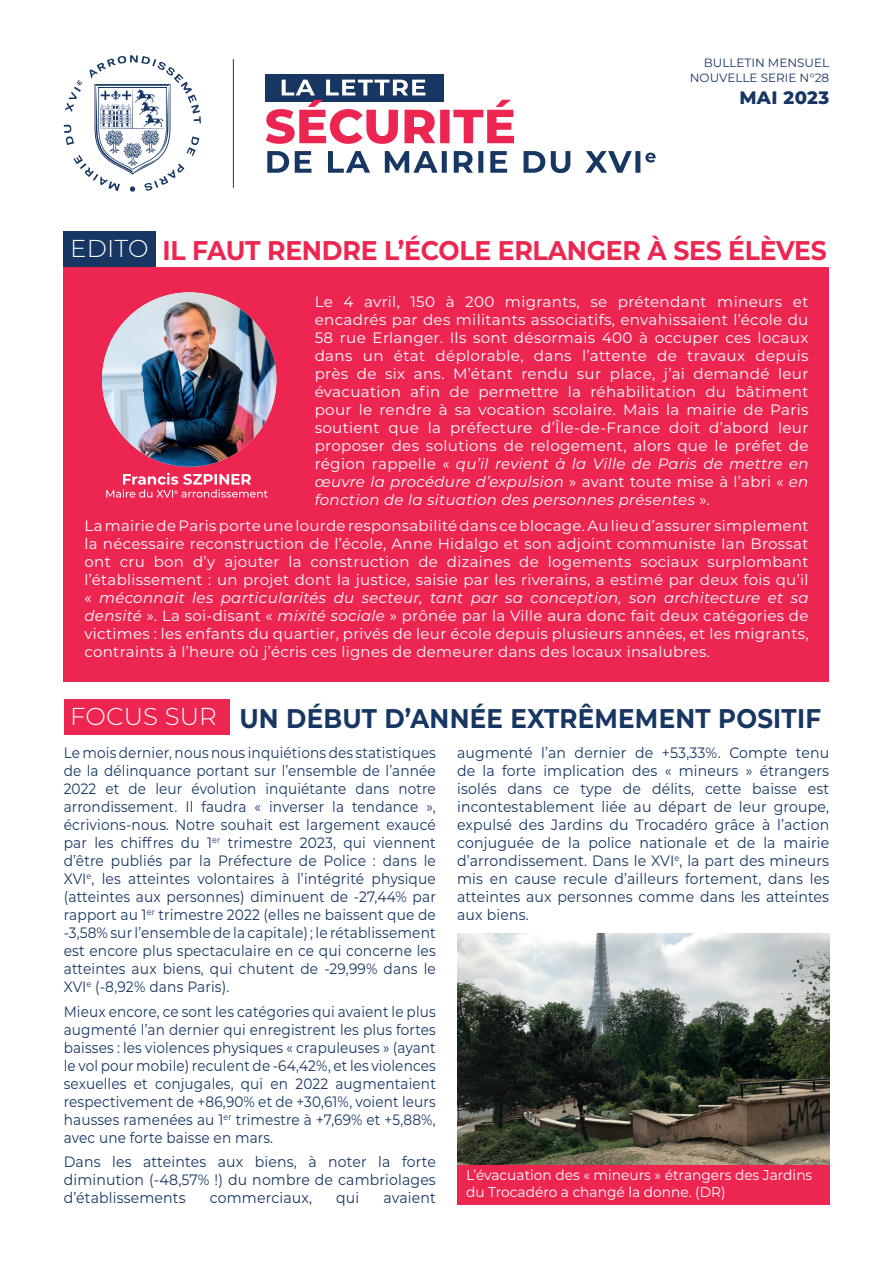
<style>
.page{position:relative;width:893px;height:1263px;background:#fff}
.page>*{position:absolute;margin:0;border:0;box-sizing:border-box;transform-origin:0 0}
.t1{font:700 27px "Montserrat";letter-spacing:-.01em;color:#ed2651;scale:.93 1}
.t2{font:700 27px "Montserrat";letter-spacing:.01em;color:#173662;scale:.91 1}
.t3{font:800 18px "Montserrat";letter-spacing:.02em;color:#173662}
.t4{font:15px/18px "Montserrat";letter-spacing:.02em;color:#fff;text-align:justify}
.t5{font:15px/18px "Montserrat";letter-spacing:.01em;color:#173662;text-align:justify;scale:.91 1}
.t6{font:15px/18px "Montserrat";letter-spacing:.01em;color:#173662;text-align:justify;scale:.94 1}
.t7{font:14.25px/17px "Montserrat";color:#fff}
.t8{font:12px/15.6px "Montserrat";color:#173662;text-align:right}
.s1{font-weight:300;font-size:24.45px;color:#fff}
.s2{font-style:italic}
</style>
<div class="page">
<div style="left:64px;top:267px;width:765px;height:414px;background:#ed2651"></div>
<div style="left:64px;top:232px;width:92px;height:35px;background:#173662"></div>
<div style="left:64px;top:699px;width:166px;height:35px;background:#ed2651"></div>
<img style="left:102px;top:292px;width:174px;height:175px;border-radius:87px">
<svg style="left:106px;top:473px;width:162px;height:25px"></svg>
<svg style="left:64px;top:55px;width:137px;height:137px"></svg>
<div style="left:265px;top:74px;width:178px;height:28px;background:#173662"></div>
<svg style="left:267px;top:151px;width:389px;height:22px"></svg>
<svg style="left:266px;top:80px;width:248px;height:64px"></svg>
<hr style="left:233px;top:59px;width:1px;height:129px;background:#173662">
<img style="left:457px;top:934px;width:372px;height:232px">
<div style="left:457px;top:1166px;width:372px;height:39px;background:#ed2651"></div>
<p class="t8" style="left:690px;top:54px;width:141px">BULLETIN MENSUEL<br>NOUVELLE SERIE N°28</p>
<p class="t3" style="left:739px;top:84px;width:91px">MAI 2023</p>
<h1 class="t1" style="left:70px;top:231px;width:815px"><span class="s1">EDITO</span> IL FAUT RENDRE L’ÉCOLE ERLANGER À SES ÉLÈVES</h1>
<p class="t4" style="left:315px;top:292px;width:495px">Le 4 avril, 150 à 200 migrants, se prétendant mineurs et encadrés par des militants associatifs, envahissaient l’école du 58 rue Erlanger. Ils sont désormais 400 à occuper ces locaux dans un état déplorable, dans l’attente de travaux depuis près de six ans. M’étant rendu sur place, j’ai demandé leur évacuation afin de permettre la réhabilitation du bâtiment pour le rendre à sa vocation scolaire. Mais la mairie de Paris soutient que la préfecture d’Île-de-France doit d’abord leur proposer des solutions de relogement, alors que le préfet de région rappelle « <span class="s2">qu’il revient à la Ville de Paris de mettre en œuvre la procédure d’expulsion</span> » avant toute mise à l’abri « <span class="s2">en fonction de la situation des personnes présentes</span> ».</p>
<p class="t4" style="left:85px;top:516px;width:725px">La mairie de Paris porte une lourde responsabilité dans ce blocage. Au lieu d’assurer simplement la nécessaire reconstruction de l’école, Anne Hidalgo et son adjoint communiste Ian Brossat ont cru bon d’y ajouter la construction de dizaines de logements sociaux surplombant l’établissement : un projet dont la justice, saisie par les riverains, a estimé par deux fois qu’il « <span class="s2">méconnait les particularités du secteur, tant par sa conception, son architecture et sa densité</span> ». La soi-disant « <span class="s2">mixité sociale</span> » prônée par la Ville aura donc fait deux catégories de victimes : les enfants du quartier, privés de leur école depuis plusieurs années, et les migrants, contraints à l’heure où j’écris ces lignes de demeurer dans des locaux insalubres.</p>
<h1 class="t2" style="left:70px;top:699px;width:826px"><span class="s1">FOCUS SUR</span> UN DÉBUT D’ANNÉE EXTRÊMEMENT POSITIF</h1>
<p class="t5" style="left:64px;top:743px;width:410px">Le mois dernier, nous nous inquiétions des statistiques de la délinquance portant sur l’ensemble de l’année 2022 et de leur évolution inquiétante dans notre arrondissement. Il faudra « inverser la tendance », écrivions-nous. Notre souhait est largement exaucé par les chiffres du 1<sup>er</sup> trimestre 2023, qui viennent d’être publiés par la Préfecture de Police : dans le XVI<sup>e</sup>, les atteintes volontaires à l’intégrité physique (atteintes aux personnes) diminuent de -27,44% par rapport au 1<sup>er</sup> trimestre 2022 (elles ne baissent que de -3,58% sur l’ensemble de la capitale) ; le rétablissement est encore plus spectaculaire en ce qui concerne les atteintes aux biens, qui chutent de -29,99% dans le XVI<sup>e</sup> (-8,92% dans Paris).</p>
<p class="t5" style="left:64px;top:1002px;width:410px">Mieux encore, ce sont les catégories qui avaient le plus augmenté l’an dernier qui enregistrent les plus fortes baisses : les violences physiques « crapuleuses » (ayant le vol pour mobile) reculent de -64,42%, et les violences sexuelles et conjugales, qui en 2022 augmentaient respectivement de +86,90% et de +30,61%, voient leurs hausses ramenées au 1<sup>er</sup> trimestre à +7,69% et +5,88%, avec une forte baisse en mars.</p>
<p class="t6" style="left:64px;top:1152px;width:397px">Dans les atteintes aux biens, à noter la forte diminution (-48,57% !) du nombre de cambriolages d’établissements</p>
<p class="t6" style="left:457px;top:743px;width:397px">augmenté l’an dernier de +53,33%. Compte tenu de la forte implication des « mineurs » étrangers isolés dans ce type de délits, cette baisse est incontestablement liée au départ de leur groupe, expulsé des Jardins du Trocadéro grâce à l’action conjuguée de la police nationale et de la mairie d’arrondissement. Dans le XVI<sup>e</sup>, la part des mineurs mis en cause recule d’ailleurs fortement, dans les atteintes aux personnes comme dans les atteintes aux biens.</p>
<p class="t7" style="left:466px;top:1166px;width:348px">L’évacuation des « mineurs » étrangers des Jardins du Trocadéro a changé la donne. (DR)</p>
<p class="t6" style="left:210px;top:1188px;width:110px">commerciaux,</p>
<p class="t6" style="left:336px;top:1188px;width:26px">qui</p>
<p class="t6" style="left:383px;top:1188px;width:57px">avaient</p>
</div>
